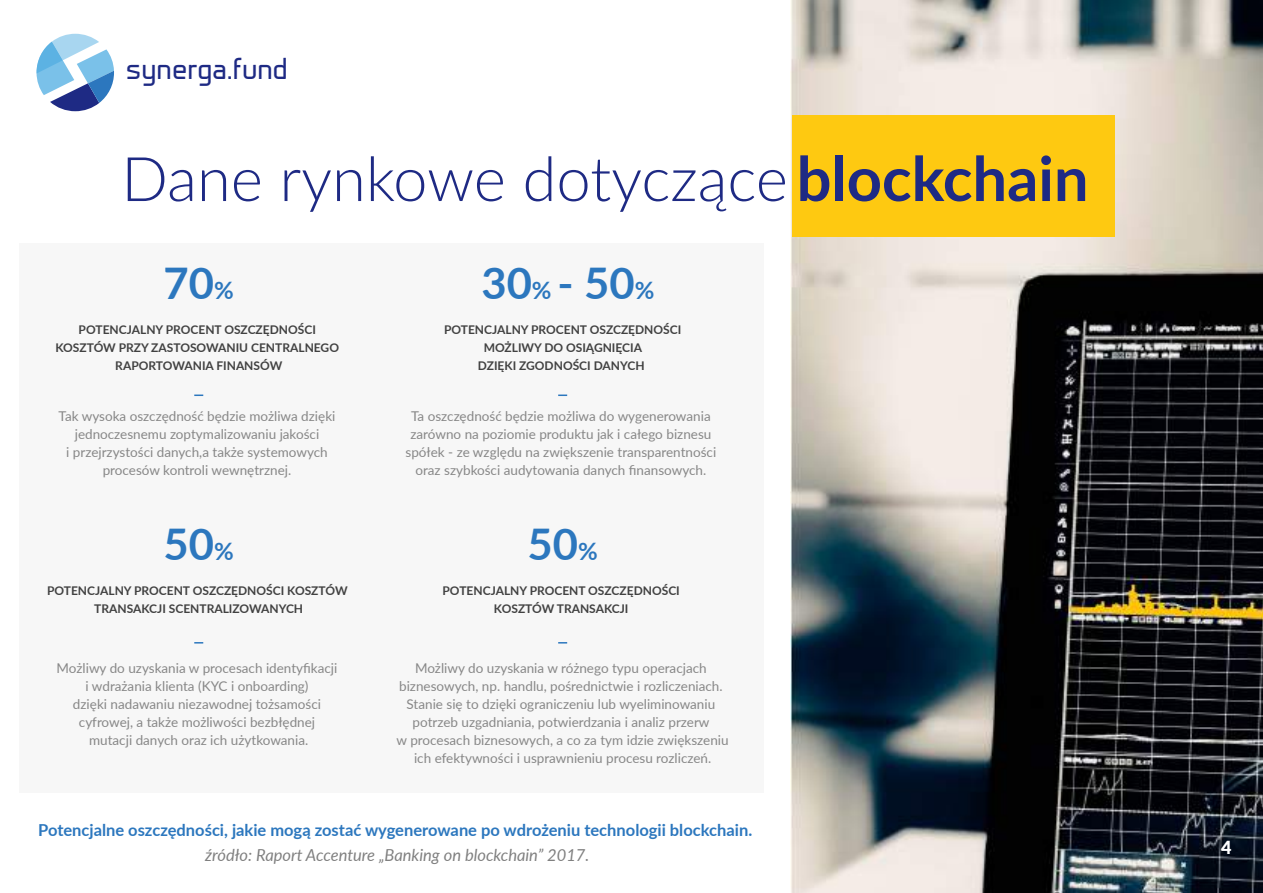
<style>
.page{position:relative;width:1263px;height:893px;background:#fff}
.page>*{position:absolute;margin:0;border:0;box-sizing:border-box;transform-origin:0 0}
.t1{font:300 61.5px "Lato";color:#1e2a84}
.t2{font:700 43.5px "Lato";color:#2c77be}
.t3{font:28.2px "Prime";color:#1e2a84}
.t4{font:900 18px "Lato";color:#fff}
.t5{font:700 16.5px "Lato";color:#2c77be}
.t6{font:italic 16.5px "Lato";color:#808080}
.t7{font:13.5px/18px "Lato";color:#878787;text-align:center}
.t8{font:700 12px/18px "Lato";color:#414141;text-align:center}
.s1{font-weight:700}
.s2{font-size:24px}
</style>
<div class="page">
<div style="left:20px;top:243px;width:744px;height:549px;background:#f7f7f7"></div>
<img style="left:791px;top:0;width:472px;height:893px">
<svg style="left:37px;top:34px;width:77px;height:77px"></svg>
<div style="left:792px;top:116px;width:322px;height:121px;background:#fec911"></div>
<svg style="left:194px;top:394px;width:9px;height:2px"></svg>
<svg style="left:558px;top:394px;width:9px;height:2px"></svg>
<svg style="left:194px;top:642px;width:9px;height:2px"></svg>
<svg style="left:558px;top:642px;width:9px;height:2px"></svg>
<h3 class="t3" style="left:126px;top:51px;width:163px">synerga.fund</h3>
<h1 class="t1" style="left:121px;top:136px;width:969px">Dane rynkowe dotyczące<span class="s1">blockchain</span></h1>
<h2 class="t2" style="left:164px;top:251px;width:72px">70<span class="s2">%</span></h2>
<h2 class="t2" style="left:481px;top:251px;width:175px">30<span class="s2">%</span> - 50<span class="s2">%</span></h2>
<p class="t8" style="left:55px;top:320px;width:285px">POTENCJALNY PROCENT OSZCZĘDNOŚCI<br>KOSZTÓW PRZY ZASTOSOWANIU CENTRALNEGO<br>RAPORTOWANIA FINANSÓW</p>
<p class="t8" style="left:444px;top:320px;width:239px">POTENCJALNY PROCENT OSZCZĘDNOŚCI<br>MOŻLIWY DO OSIĄGNIĘCIA<br>DZIĘKI ZGODNOŚCI DANYCH</p>
<p class="t7" style="left:59px;top:407px;width:278px">Tak wysoka oszczędność będzie możliwa dzięki jednoczesnemu zoptymalizowaniu jakości<br>i przejrzystości danych,a także systemowych procesów kontroli wewnętrznej.</p>
<p class="t7" style="left:406px;top:407px;width:312px">Ta oszczędność będzie możliwa do wygenerowania zarówno na poziomie produktu jak i całego biznesu spółek - ze względu na zwiększenie transparentności oraz szybkości audytowania danych finansowych.</p>
<h2 class="t2" style="left:164px;top:512px;width:72px">50<span class="s2">%</span></h2>
<h2 class="t2" style="left:528px;top:512px;width:72px">50<span class="s2">%</span></h2>
<p class="t8" style="left:47px;top:581px;width:302px">POTENCJALNY PROCENT OSZCZĘDNOŚCI KOSZTÓW<br>TRANSAKCJI SCENTRALIZOWANYCH</p>
<p class="t8" style="left:443px;top:581px;width:239px">POTENCJALNY PROCENT OSZCZĘDNOŚCI<br>KOSZTÓW TRANSAKCJI</p>
<p class="t7" style="left:57px;top:659px;width:282px">Możliwy do uzyskania w procesach identyfikacji i wdrażania klienta (KYC i onboarding)<br>dzięki nadawaniu niezawodnej tożsamości cyfrowej, a także możliwości bezbłędnej mutacji danych oraz ich użytkowania.</p>
<p class="t7" style="left:397px;top:659px;width:333px">Możliwy do uzyskania w różnego typu operacjach biznesowych, np. handlu, pośrednictwie i rozliczeniach.<br>Stanie się to dzięki ograniczeniu lub wyeliminowaniu potrzeb uzgadniania, potwierdzania i analiz przerw<br>w procesach biznesowych, a co za tym idzie zwiększeniu ich efektywności i usprawnieniu procesu rozliczeń.</p>
<p class="t5" style="left:38px;top:817px;width:715px">Potencjalne oszczędności, jakie mogą zostać wygenerowane po wdrożeniu technologii blockchain.</p>
<p class="t6" style="left:205px;top:843px;width:386px">źródło: Raport Accenture „Banking on blockchain” 2017.</p>
<h3 class="t4" style="left:1221px;top:833px;width:12px">4</h3>
</div>
